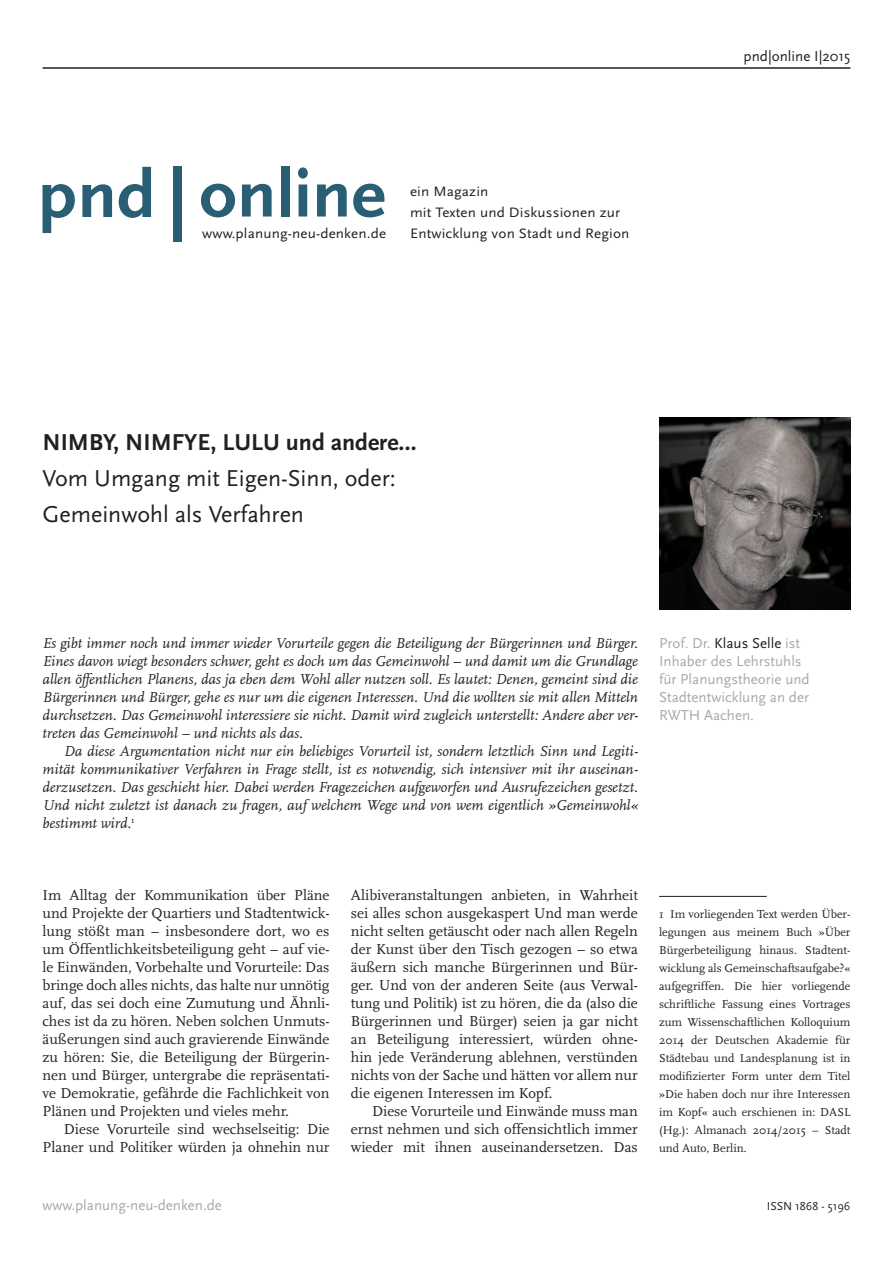
<style>
.page{position:relative;width:893px;height:1263px;background:#fff}
.page>*{position:absolute;margin:0;border:0;box-sizing:border-box;transform-origin:0 0}
.t1{font:24px/36px "Scala Sans";color:#231f20}
.t2{font:700 24px "Scala Sans";color:#231f20}
.t3{font:15px/18px "Scala";color:#231f20;text-align:justify}
.t4{font:italic 15px/18px "Scala";color:#231f20;text-align:justify}
.t5{font:15px/18px "Scala Sans";color:#a8a9ad}
.t6{font:15px "Scala Sans";color:#231f20}
.t7{font:14.25px/21.5px "Scala Sans";letter-spacing:.01em;color:#231f20;scale:1.06 1}
.t8{font:12px/18px "Scala";color:#231f20;text-align:justify}
.t9{font:12px "Scala Sans";color:#231f20}
.s1{color:#231f20}
</style>
<div class="page">
<hr style="left:43px;top:67px;width:807px;height:2px;background:#231f20">
<svg style="left:43px;top:184px;width:32px;height:49px"></svg>
<svg style="left:82px;top:184px;width:30px;height:33px"></svg>
<svg style="left:119px;top:167px;width:32px;height:51px"></svg>
<div style="left:173px;top:166px;width:8px;height:75px;background:#295e74"></div>
<svg style="left:201px;top:184px;width:34px;height:33px"></svg>
<svg style="left:242px;top:184px;width:30px;height:32px"></svg>
<div style="left:281px;top:166px;width:9px;height:50px;background:#295e74"></div>
<svg style="left:298px;top:167px;width:10px;height:49px"></svg>
<svg style="left:317px;top:184px;width:30px;height:32px"></svg>
<svg style="left:353px;top:184px;width:31px;height:33px"></svg>
<img style="left:659px;top:418px;width:191px;height:191px">
<hr style="left:659px;top:896px;width:108px;height:1px;background:#231f20">
<p class="t7" style="left:410px;top:180px;width:200px">ein Magazin<br>mit Texten und Diskussionen zur</p>
<p class="t7" style="left:202px;top:223px;width:175px">www.planung-neu-denken.de</p>
<p class="t7" style="left:410px;top:223px;width:208px">Entwicklung von Stadt und Region</p>
<p class="t6" style="left:744px;top:48px;width:108px">pnd|online I|2015</p>
<h1 class="t2" style="left:43px;top:429px;width:376px">NIMBY, NIMFYE, LULU und andere…</h1>
<h1 class="t1" style="left:43px;top:461px;width:355px">Vom Umgang mit Eigen-Sinn, oder:<br>Gemeinwohl als Verfahren</h1>
<p class="t4" style="left:43px;top:635px;width:597px">Es gibt immer noch und immer wieder Vorurteile gegen die Beteiligung der Bürgerinnen und Bürger.<br>Eines davon wiegt besonders schwer, geht es doch um das Gemeinwohl – und damit um die Grundlage allen öffentlichen Planens, das ja eben dem Wohl aller nutzen soll. Es lautet: Denen, gemeint sind die Bürgerinnen und Bürger, gehe es nur um die eigenen Interessen. Und die wollten sie mit allen Mitteln durchsetzen. Das Gemeinwohl interessiere sie nicht. Damit wird zugleich unterstellt: Andere aber ver&shy;treten das Gemeinwohl – und nichts als das.</p>
<p class="t4" style="left:43px;top:743px;width:597px;text-indent:21px">Da diese Argumentation nicht nur ein beliebiges Vorurteil ist, sondern letztlich Sinn und Legiti&shy;mität kommunikativer Verfahren in Frage stellt, ist es notwendig, sich intensiver mit ihr auseinan&shy;derzusetzen. Das geschieht hier. Dabei werden Fragezeichen aufgeworfen und Ausrufezeichen gesetzt.<br>Und nicht zuletzt ist danach zu fragen, auf welchem Wege und von wem eigentlich »Gemeinwohl« bestimmt wird.<sup>1</sup></p>
<p class="t5" style="left:659px;top:634px;width:152px">Prof. Dr. <span class="s1">Klaus Selle</span> ist<br>Inhaber des Lehrstuhls für Planungstheorie und<br>Stadtentwicklung an der<br>RWTH Aachen.</p>
<p class="t3" style="left:43px;top:886px;width:289px">Im Alltag der Kommunikation über Pläne und Projekte der Quartiers und Stadtentwick&shy;lung stößt man – insbesondere dort, wo es um Öffentlichkeitsbeteiligung geht – auf vie&shy;le Einwänden, Vorbehalte und Vorurteile: Das bringe doch alles nichts, das halte nur unnötig auf, das sei doch eine Zumutung und Ähnli&shy;ches ist da zu hören. Neben solchen Unmuts&shy;äußerungen sind auch gravierende Einwände zu hören: Sie, die Beteiligung der Bürgerin&shy;nen und Bürger, untergrabe die repräsentati&shy;ve Demokratie, gefährde die Fachlichkeit von Plänen und Projekten und vieles mehr.</p>
<p class="t3" style="left:43px;top:1120px;width:289px;text-align:right">Diese Vorurteile sind wechselseitig: Die<br>Planer und Politiker würden ja ohnehin nur</p>
<p class="t3" style="left:351px;top:886px;width:289px">Alibiveranstaltungen anbieten, in Wahrheit sei alles schon ausgekaspert Und man werde nicht selten getäuscht oder nach allen Regeln der Kunst über den Tisch gezogen – so etwa äußern sich manche Bürgerinnen und Bür&shy;ger. Und von der anderen Seite (aus Verwal&shy;tung und Politik) ist zu hören, die da (also die Bürgerinnen und Bürger) seien ja gar nicht an Beteiligung interessiert, würden ohne&shy;hin jede Veränderung ablehnen, verstünden nichts von der Sache und hätten vor allem nur die eigenen Interessen im Kopf.</p>
<p class="t3" style="left:351px;top:1102px;width:289px;text-indent:21px">Diese Vorurteile und Einwände muss man ernst nehmen und sich offensichtlich immer wieder mit ihnen auseinandersetzen. Das</p>
<p class="t8" style="left:43px;top:891px;width:597px;line-height:14.4px">als Gemeinschaftsaufgabe?« aufgegriffen. Die hier vorliegende schriftliche Fassung eines Vortrages zum Wissenschaft&shy;lichen Kolloquium 2014 der Deutschen Akademie für Städtebau und Landesplanung ist in modifizierter Form unter dem Titel »Die haben doch nur ihre Interessen im Kopf« auch erschienen in: DASL (Hg.)</p>
<p class="t5" style="left:43px;top:1196px;width:181px">www.planung-neu-denken.de</p>
<p class="t8" style="left:659px;top:905px;width:193px">1 Im vorliegenden Text werden Über&shy;legungen aus meinem Buch »Über Bürgerbeteiligung hinaus. Stadtent&shy;wicklung als Gemeinschaftsaufgabe?« aufgegriffen. Die hier vorliegende schriftliche Fassung eines Vortrages zum Wissenschaftlichen Kolloquium 2014 der Deutschen Akademie für Städtebau und Landesplanung ist in modifizierter Form unter dem Titel »Die haben doch nur ihre Interessen im Kopf« auch erschienen in: DASL (Hg.): Almanach 2014/2015 – Stadt und Auto, Berlin.</p>
<p class="t9" style="left:767px;top:1199px;width:85px">ISSN 1868 - 5196</p>
</div>
